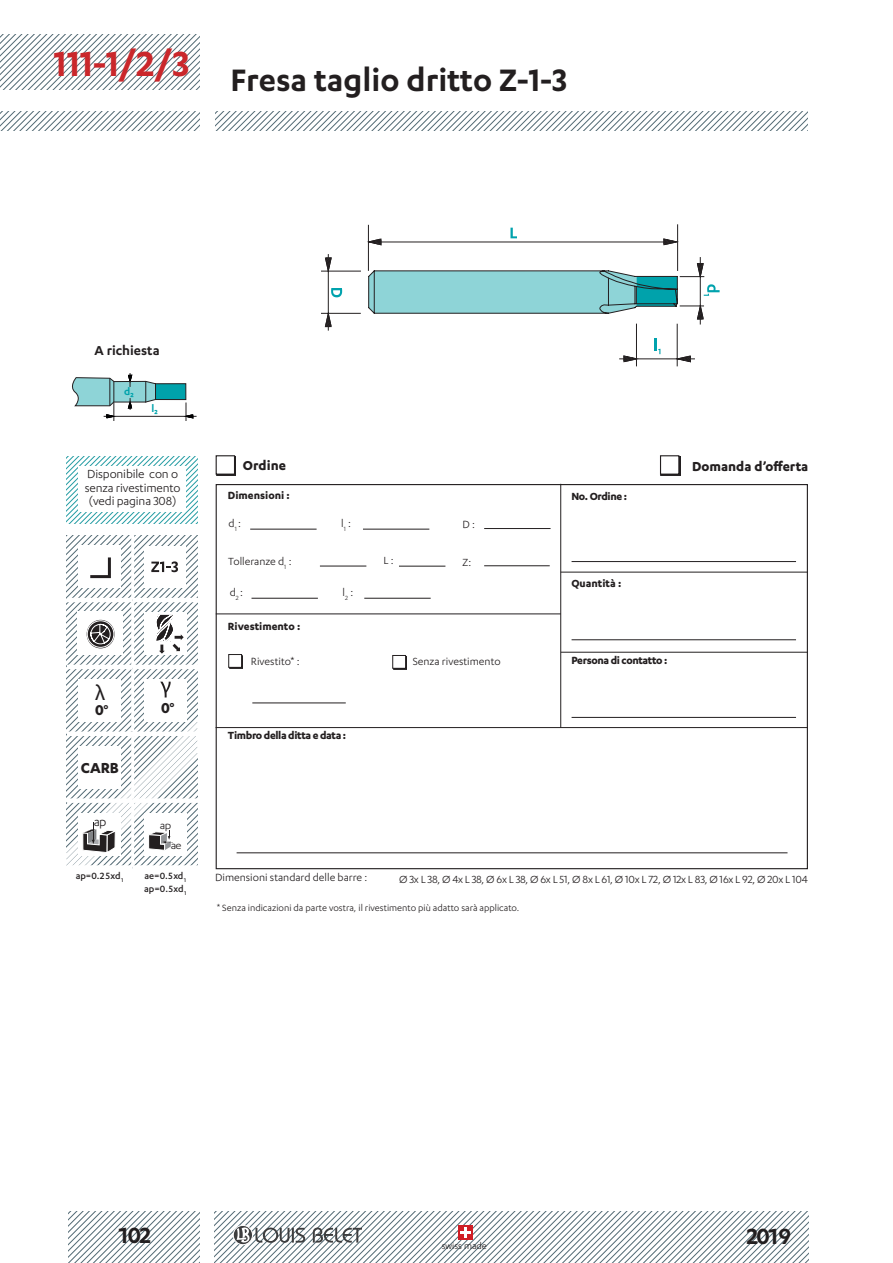
<style>
.page{position:relative;width:893px;height:1263px;background:#fff}
.page>*{position:absolute;margin:0;border:0;box-sizing:border-box;transform-origin:0 0}
.t1{font:600 40.5px "Karbon";color:#ca272b}
.t2{font:600 36px "Karbon";color:#231f20}
.t3{font:600 25.5px "Karbon";letter-spacing:-.1em;color:#231f20}
.t4{font:21.75px "Myriad Pro";color:#231f20}
.t5{font:700 16.65px "Karbon";color:#231f20}
.t6{font:700 16.5px "Karbon";color:#231f20}
.t7{font:700 15px "Karbon";color:#231f20}
.t8{font:600 15px "Karbon";color:#231f20}
.t9{font:13.95px "Karbon";color:#231f20}
.t10{font:13.5px/13.5px "Karbon";letter-spacing:-.01em;color:#231f20;text-align:center}
.t11{font:12px "Karbon";color:#231f20}
.t12{font:700 12px "Karbon";letter-spacing:-.03em;color:#231f20}
.t13{font:700 12px "Karbon";color:#231f20}
.t14{font:11.85px "Karbon";color:#231f20;scale:1.08 1}
.t15{font:600 11.7px "Karbon";color:#00a2ab}
.t16{font:10.5px "Karbon";color:#231f20}
.t17{font:500 10.5px/12.6px "Karbon";color:#231f20}
</style>
<div class="page">
<svg style="left:68px;top:1212px;width:132px;height:51px"></svg>
<svg style="left:215px;top:1212px;width:594px;height:51px"></svg>
<svg style="left:216px;top:111px;width:592px;height:20px"></svg>
<svg style="left:0;top:111px;width:200px;height:20px"></svg>
<svg style="left:0;top:34px;width:200px;height:56px"></svg>
<svg style="left:66px;top:535px;width:131px;height:334px"></svg>
<svg style="left:66px;top:456px;width:132px;height:67px"></svg>
<div style="left:78px;top:467px;width:108px;height:45px;background:#fff"></div>
<hr style="left:104px;top:416px;width:93px;height:1px;background:#231f20">
<svg style="left:186px;top:402px;width:7px;height:19px"></svg>
<div style="left:155px;top:384px;width:31px;height:16px;background:#00a2ab"></div>
<div style="left:155px;top:383px;width:31px;height:17px;border:1px solid #231f20"></div>
<svg style="left:72px;top:373px;width:84px;height:48px"></svg>
<img style="left:216px;top:456px;width:20px;height:20px">
<div style="left:216px;top:456px;width:19px;height:18px;background:#fff"></div>
<div style="left:216px;top:455px;width:19px;height:20px;border:1px solid #231f20"></div>
<hr style="left:560px;top:484px;width:1px;height:244px;background:#231f20">
<hr style="left:216px;top:614px;width:345px;height:1px;background:#231f20">
<hr style="left:216px;top:727px;width:592px;height:1px;background:#231f20">
<hr style="left:561px;top:652px;width:247px;height:1px;background:#231f20">
<hr style="left:561px;top:572px;width:247px;height:1px;background:#231f20">
<img style="left:661px;top:456px;width:19px;height:20px">
<div style="left:660px;top:456px;width:19px;height:18px;background:#fff"></div>
<div style="left:660px;top:455px;width:19px;height:20px;border:1px solid #231f20"></div>
<img style="left:229px;top:655px;width:14px;height:13px">
<div style="left:229px;top:654px;width:13px;height:13px;background:#fff"></div>
<div style="left:229px;top:654px;width:13px;height:13px;border:1px solid #231f20"></div>
<hr style="left:237px;top:852px;width:550px;height:1px;background:#231f20">
<hr style="left:250px;top:529px;width:67px;height:1px;background:#231f20">
<hr style="left:363px;top:529px;width:66px;height:1px;background:#231f20">
<hr style="left:252px;top:703px;width:94px;height:1px;background:#231f20">
<hr style="left:320px;top:566px;width:46px;height:1px;background:#231f20">
<img style="left:393px;top:656px;width:14px;height:13px">
<div style="left:393px;top:655px;width:13px;height:13px;background:#fff"></div>
<div style="left:393px;top:655px;width:13px;height:13px;border:1px solid #231f20"></div>
<hr style="left:484px;top:528px;width:67px;height:1px;background:#231f20">
<hr style="left:399px;top:566px;width:46px;height:1px;background:#231f20">
<hr style="left:484px;top:565px;width:66px;height:1px;background:#231f20">
<hr style="left:572px;top:561px;width:224px;height:1px;background:#231f20">
<hr style="left:321px;top:313px;width:40px;height:1px;background:#231f20">
<hr style="left:321px;top:271px;width:40px;height:1px;background:#231f20">
<hr style="left:328px;top:254px;width:1px;height:77px;background:#231f20">
<svg style="left:331px;top:288px;width:11px;height:9px"></svg>
<svg style="left:325px;top:257px;width:7px;height:14px"></svg>
<svg style="left:325px;top:313px;width:7px;height:14px"></svg>
<hr style="left:677px;top:324px;width:1px;height:42px;background:#231f20">
<hr style="left:636px;top:324px;width:1px;height:42px;background:#231f20">
<hr style="left:619px;top:359px;width:76px;height:1px;background:#231f20">
<svg style="left:623px;top:355px;width:13px;height:7px"></svg>
<svg style="left:677px;top:355px;width:14px;height:7px"></svg>
<hr style="left:700px;top:257px;width:1px;height:67px;background:#231f20">
<svg style="left:655px;top:338px;width:5px;height:16px"></svg>
<hr style="left:368px;top:225px;width:1px;height:46px;background:#231f20">
<hr style="left:677px;top:224px;width:1px;height:47px;background:#231f20">
<hr style="left:368px;top:242px;width:308px;height:1px;background:#231f20">
<svg style="left:510px;top:228px;width:7px;height:10px"></svg>
<svg style="left:368px;top:239px;width:13px;height:6px"></svg>
<svg style="left:663px;top:238px;width:14px;height:7px"></svg>
<svg style="left:368px;top:263px;width:352px;height:56px"></svg>
<hr style="left:572px;top:639px;width:224px;height:1px;background:#231f20">
<hr style="left:572px;top:717px;width:224px;height:1px;background:#231f20">
<hr style="left:251px;top:598px;width:67px;height:1px;background:#231f20">
<hr style="left:364px;top:598px;width:67px;height:1px;background:#231f20">
<h1 class="t1" style="left:54px;top:40px;width:137px">111-1/2/3</h1>
<h2 class="t2" style="left:231px;top:59px;width:338px">Fresa taglio dritto Z-1-3</h2>
<p class="t8" style="left:95px;top:342px;width:66px">A richiesta</p>
<p class="t15" style="left:124px;top:385px;width:11px">d2</p>
<p class="t15" style="left:152px;top:402px;width:8px">l2</p>
<p class="t10" style="left:85px;top:467px;width:97px">Disponibile con o senza rivestimento (vedi pagina 308)</p>
<h3 class="t4" style="left:95px;top:680px;width:12px">λ</h3>
<h3 class="t6" style="left:95px;top:701px;width:15px">0°</h3>
<h3 class="t5" style="left:161px;top:698px;width:15px">0°</h3>
<h3 class="t5" style="left:81px;top:758px;width:40px">CARB</h3>
<p class="t9" style="left:94px;top:814px;width:14px">ap</p>
<p class="t14" style="left:160px;top:819px;width:12px">ap</p>
<p class="t14" style="left:171px;top:839px;width:12px">ae</p>
<p class="t17" style="left:76px;top:869px;width:50px">ap=0.25xd<sub>1</sub></p>
<p class="t17" style="left:144px;top:869px;width:44px">ae=0.5xd<sub>1 </sub>ap=0.5xd<sub>1</sub></p>
<p class="t7" style="left:243px;top:457px;width:45px">Ordine</p>
<p class="t7" style="left:692px;top:458px;width:118px">Domanda d’offerta</p>
<p class="t13" style="left:228px;top:489px;width:63px">Dimensioni :</p>
<p class="t11" style="left:229px;top:517px;width:14px">d<sub>1</sub>:</p>
<p class="t11" style="left:341px;top:517px;width:11px">l<sub>1</sub> :</p>
<p class="t11" style="left:228px;top:555px;width:65px">Tolleranze d<sub>1</sub> :</p>
<p class="t11" style="left:230px;top:586px;width:15px">d<sub>2</sub>:</p>
<p class="t11" style="left:343px;top:586px;width:12px">l<sub>2</sub> :</p>
<p class="t11" style="left:383px;top:554px;width:12px">L :</p>
<p class="t11" style="left:462px;top:517px;width:14px">D :</p>
<p class="t11" style="left:462px;top:556px;width:10px">Z:</p>
<p class="t13" style="left:228px;top:619px;width:74px">Rivestimento :</p>
<p class="t11" style="left:251px;top:655px;width:50px">Rivestito* :</p>
<p class="t11" style="left:413px;top:655px;width:89px">Senza rivestimento</p>
<p class="t12" style="left:228px;top:728px;width:120px">Timbro della ditta e data :</p>
<p class="t12" style="left:571px;top:490px;width:57px">No. Ordine :</p>
<p class="t13" style="left:571px;top:576px;width:51px">Quantità :</p>
<p class="t12" style="left:571px;top:654px;width:97px">Persona di contatto :</p>
<p class="t11" style="left:215px;top:871px;width:154px">Dimensioni standard delle barre :</p>
<p class="t11" style="left:399px;top:873px;width:410px">Ø 3x L 38, Ø 4x L 38, Ø 6x L 38, Ø 6x L 51, Ø 8x L 61, Ø 10x L 72, Ø 12x L 83, Ø 16x L 92, Ø 20x L 104</p>
<p class="t16" style="left:217px;top:902px;width:304px">* Senza indicazioni da parte vostra, il rivestimento più adatto sarà applicato.</p>
<h3 class="t3" style="left:117px;top:1221px;width:36px">102</h3>
<p class="t16" style="left:442px;top:1240px;width:47px">swiss made</p>
<h3 class="t3" style="left:746px;top:1222px;width:47px">2019</h3>
</div>
